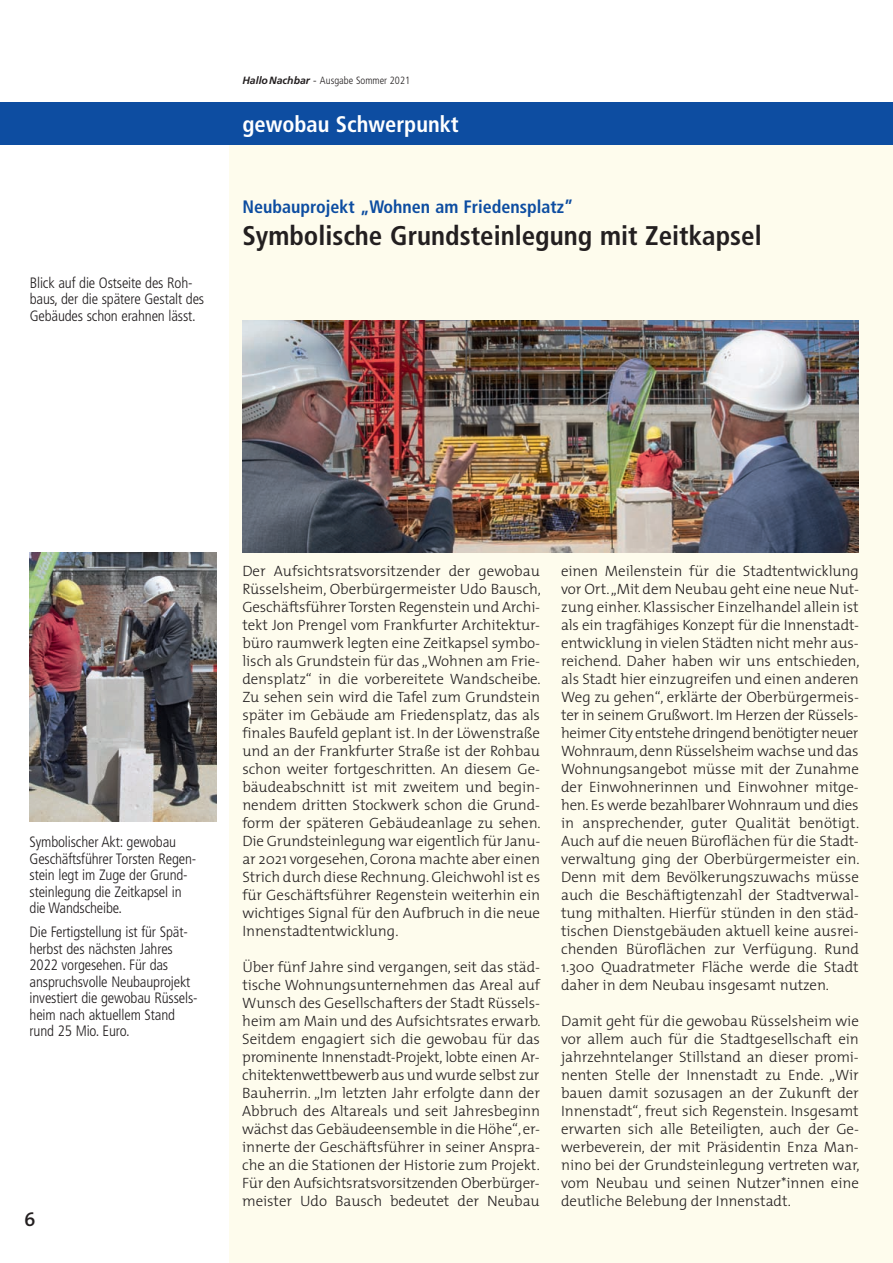
<style>
.page{position:relative;width:893px;height:1263px;background:#fff}
.page>*{position:absolute;margin:0;border:0;box-sizing:border-box;transform-origin:0 0}
.t1{font:700 condensed 27px "Frutiger";color:#231f20}
.t2{font:700 condensed 22.5px "Frutiger";color:#fff}
.t3{font:600 19.5px "The Mix";color:#231f20}
.t4{font:700 condensed 18px "Frutiger";color:#0d4da1}
.t5{font:300 15px/18px "The Mix";letter-spacing:-.005em;color:#231f20;text-align:justify}
.t6{font:300 condensed 15px/16.5px "Frutiger";letter-spacing:-.01em;color:#231f20}
.t7{font:300 condensed 10.5px "Frutiger";color:#231f20}
.s1{font-weight:700;font-style:italic;font-stretch:normal}
.s2{font-stretch:normal}
.s3{font-family:"Frutiger LT Std"}
</style>
<div class="page">
<div style="left:230px;top:145px;width:663px;height:1118px;background:#fefced"></div>
<div style="left:0;top:102px;width:893px;height:43px;background:#0d4da1"></div>
<img style="left:30px;top:553px;width:187px;height:268px">
<img style="left:242px;top:320px;width:617px;height:233px">
<p class="t6" style="left:30px;top:275px;width:176px">Blick auf die Ostseite des Roh&shy;baus, der die spätere Gestalt des<br>Gebäudes schon erahnen lässt.</p>
<p class="t7" style="left:242px;top:77px;width:169px"><span class="s1">HalloNachbar</span> <span class="s2">-</span> Ausgabe Sommer 2021</p>
<h2 class="t2" style="left:242px;top:115px;width:218px">gewobau Schwerpunkt</h2>
<p class="t4" style="left:242px;top:200px;width:333px">Neubauprojekt <span class="s3">„</span>Wohnen am Friedensplatz”</p>
<h1 class="t1" style="left:242px;top:225px;width:521px">Symbolische Grundsteinlegung mit Zeitkapsel</h1>
<p class="t6" style="left:30px;top:835px;width:168px">Symbolischer Akt: gewobau<br>Geschäftsführer Torsten Regen&shy;stein legt im Zuge der Grund&shy;steinlegung die Zeitkapsel in die Wandscheibe.</p>
<p class="t6" style="left:30px;top:925px;width:169px">Die Fertigstellung ist für Spät&shy;herbst des nächsten Jahres<br>2022 vorgesehen. Für das anspruchsvolle Neubauprojekt investiert die gewobau Rüssels&shy;heim nach aktuellem Stand rund 25 Mio. Euro.</p>
<h3 class="t3" style="left:24px;top:1203px;width:13px">6</h3>
<p class="t5" style="left:242px;top:561px;width:300px">Der Aufsichtsratsvorsitzender der gewobau Rüsselsheim, Oberbürgermeister Udo Bausch, Geschäftsführer Torsten Regenstein und Archi&shy;tekt Jon Prengel vom Frankfurter Architektur&shy;büro raumwerk legten eine Zeitkapsel symbo&shy;lisch als Grundstein für das „Wohnen am Frie&shy;densplatz“ in die vorbereitete Wandscheibe.<br>Zu sehen sein wird die Tafel zum Grundstein später im Gebäude am Friedensplatz, das als finales Baufeld geplant ist. In der Löwenstraße und an der Frankfurter Straße ist der Rohbau schon weiter fortgeschritten. An diesem Ge&shy;bäudeabschnitt ist mit zweitem und begin&shy;nendem dritten Stockwerk schon die Grund&shy;form der späteren Gebäudeanlage zu sehen.<br>Die Grundsteinlegung war eigentlich für Janu&shy;ar 2021 vorgesehen, Corona machte aber einen Strich durch diese Rechnung. Gleichwohl ist es für Geschäftsführer Regenstein weiterhin ein wichtiges Signal für den Aufbruch in die neue Innenstadtentwicklung.</p>
<p class="t5" style="left:242px;top:957px;width:300px">Über fünf Jahre sind vergangen, seit das städ&shy;tische Wohnungsunternehmen das Areal auf Wunsch des Gesellschafters der Stadt Rüssels&shy;heim am Main und des Aufsichtsrates erwarb.<br>Seitdem engagiert sich die gewobau für das prominente Innenstadt-Projekt, lobte einen Ar&shy;chitektenwettbewerb aus und wurde selbst zur Bauherrin. „Im letzten Jahr erfolgte dann der Abbruch des Altareals und seit Jahresbeginn wächst das Gebäudeensemble in die Höhe“, er&shy;innerte der Geschäftsführer in seiner Anspra&shy;che an die Stationen der Historie zum Projekt.<br>Für den Aufsichtsratsvorsitzenden Oberbürger&shy;meister Udo Bausch bedeutet der Neubau</p>
<p class="t5" style="left:561px;top:561px;width:300px">einen Meilenstein für die Stadtentwicklung vor Ort. „Mit dem Neubau geht eine neue Nut&shy;zung einher. Klassischer Einzelhandel allein ist als ein tragfähiges Konzept für die Innenstadt&shy;entwicklung in vielen Städten nicht mehr aus&shy;reichend. Daher haben wir uns entschieden, als Stadt hier einzugreifen und einen anderen Weg zu gehen“, erklärte der Oberbürgermeis&shy;ter in seinem Grußwort. Im Herzen der Rüssels&shy;heimer City entstehe dringend benötigter neuer Wohnraum, denn Rüsselsheim wachse und das Wohnungsangebot müsse mit der Zunahme der Einwohnerinnen und Einwohner mitge&shy;hen. Es werde bezahlbarer Wohnraum und dies in ansprechender, guter Qualität benötigt.<br>Auch auf die neuen Büroflächen für die Stadt&shy;verwaltung ging der Oberbürgermeister ein.<br>Denn mit dem Bevölkerungszuwachs müsse auch die Beschäftigtenzahl der Stadtverwal&shy;tung mithalten. Hierfür stünden in den städ&shy;tischen Dienstgebäuden aktuell keine ausrei&shy;chenden Büroflächen zur Verfügung. Rund 1.300 Quadratmeter Fläche werde die Stadt daher in dem Neubau insgesamt nutzen.</p>
<p class="t5" style="left:561px;top:1011px;width:300px">Damit geht für die gewobau Rüsselsheim wie vor allem auch für die Stadtgesellschaft ein jahrzehntelanger Stillstand an dieser promi&shy;nenten Stelle der Innenstadt zu Ende. „Wir bauen damit sozusagen an der Zukunft der Innenstadt“, freut sich Regenstein. Insgesamt erwarten sich alle Beteiligten, auch der Ge&shy;werbeverein, der mit Präsidentin Enza Man&shy;nino bei der Grundsteinlegung vertreten war, vom Neubau und seinen Nutzer*innen eine deutliche Belebung der Innenstadt.</p>
</div>
